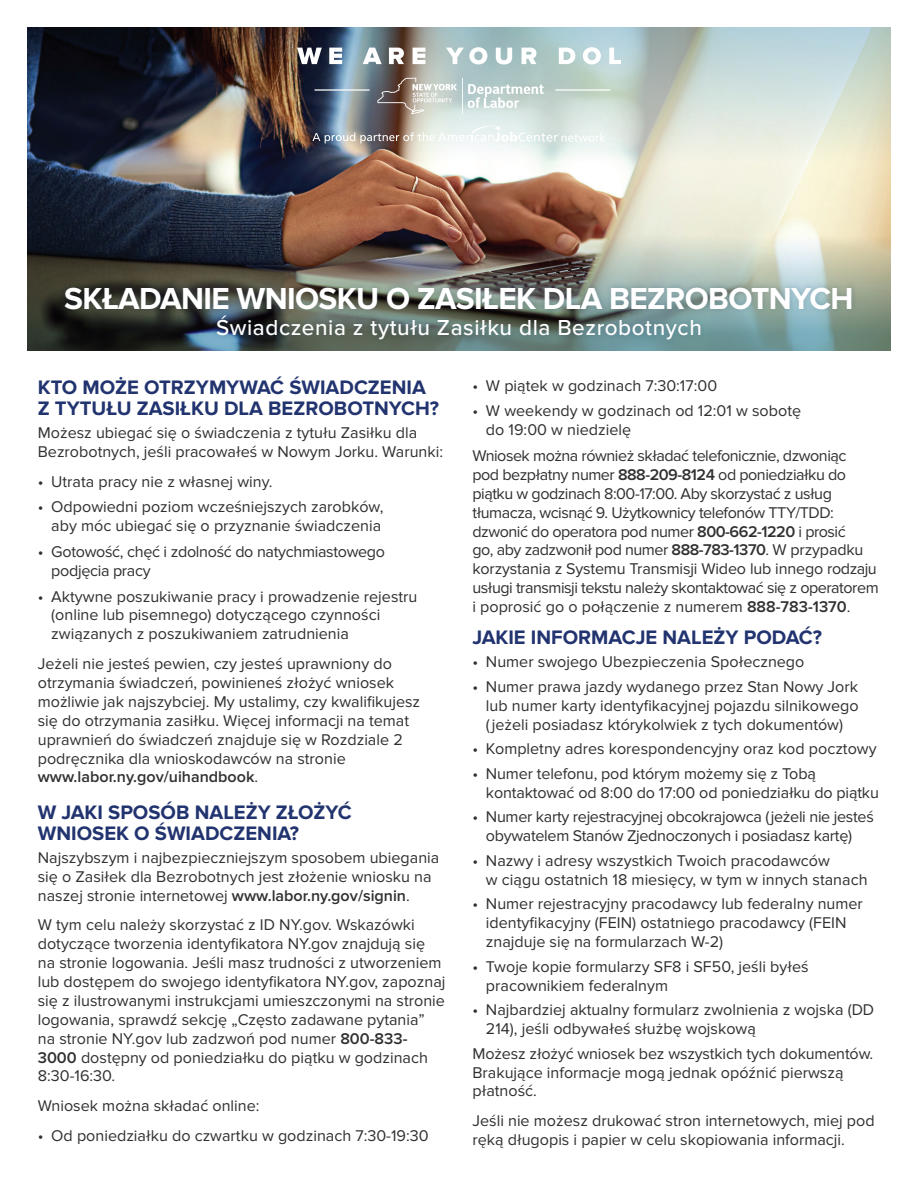
<style>
.page{position:relative;width:918px;height:1188px;background:#fff}
.page>*{position:absolute;margin:0;border:0;box-sizing:border-box;transform-origin:0 0}
.t1{font:700 31.5px "Proxima Nova";letter-spacing:-.02em;color:#fff}
.t2{font:500 22.5px "Proxima Nova";letter-spacing:.025em;color:#fff}
.t3{font:700 20.25px/21px "Proxima Nova";color:#22346f}
.t4{font:16.2px/18.9px "Proxima Nova";color:#312f30}
.t5{font:16.2px/18.9px "Proxima Nova";letter-spacing:-.03em;color:#312f30}
.t6{font:16.2px/18.9px "Proxima Nova";letter-spacing:-.02em;color:#312f30}
.s1{font-weight:600}
</style>
<div class="page">
<img style="left:27px;top:162px;width:864px;height:73px">
<img style="left:27px;top:235px;width:864px;height:116px">
<img style="left:27px;top:27px;width:864px;height:135px">
<div style="left:59px;top:281px;width:799px;height:65px;background:#002953;opacity:.2"></div>
<svg style="left:468px;top:84px;width:76px;height:24px"></svg>
<hr style="left:462px;top:78px;width:1px;height:36px;background:#fff">
<svg style="left:377px;top:78px;width:80px;height:36px"></svg>
<hr style="left:555px;top:89px;width:55px;height:2px;background:#fff">
<hr style="left:314px;top:89px;width:56px;height:2px;background:#fff">
<svg style="left:297px;top:48px;width:25px;height:16px"></svg>
<svg style="left:329px;top:48px;width:13px;height:16px"></svg>
<svg style="left:363px;top:48px;width:19px;height:16px"></svg>
<svg style="left:389px;top:48px;width:15px;height:16px"></svg>
<svg style="left:413px;top:48px;width:13px;height:16px"></svg>
<svg style="left:446px;top:47px;width:41px;height:17px"></svg>
<svg style="left:496px;top:48px;width:16px;height:16px"></svg>
<svg style="left:522px;top:48px;width:15px;height:16px"></svg>
<svg style="left:559px;top:48px;width:16px;height:16px"></svg>
<svg style="left:583px;top:47px;width:18px;height:17px"></svg>
<svg style="left:609px;top:48px;width:12px;height:16px"></svg>
<svg style="left:312px;top:125px;width:294px;height:18px"></svg>
<h1 class="t1" style="left:64px;top:280px;width:791px">SKŁADANIE WNIOSKU O ZASIŁEK DLA BEZROBOTNYCH</h1>
<h2 class="t2" style="left:216px;top:315px;width:487px">Świadczenia z tytułu Zasiłku dla Bezrobotnych</h2>
<p class="t3" style="left:38px;top:377px;width:403px">KTO MOŻE OTRZYMYWAĆ ŚWIADCZENIA<br>Z TYTUŁU ZASIŁKU DLA BEZROBOTNYCH?</p>
<p class="t4" style="left:38px;top:424px;width:407px">Możesz ubiegać się o świadczenia z tytułu Zasiłku dla<br>Bezrobotnych, jeśli pracowałeś w Nowym Jorku. Warunki:</p>
<p class="t4" style="left:38px;top:472px;width:236px">• Utrata pracy nie z własnej winy.</p>
<p class="t4" style="left:38px;top:498px;width:347px;text-align:right">• Odpowiedni poziom wcześniejszych zarobków, aby móc ubiegać się o przyznanie świadczenia</p>
<p class="t6" style="left:51px;top:542px;width:335px;text-indent:-13px">• Gotowość, chęć i zdolność do natychmiastowego podjęcia pracy</p>
<p class="t4" style="left:51px;top:587px;width:368px;text-indent:-13px">• Aktywne poszukiwanie pracy i prowadzenie rejestru (online lub pisemnego) dotyczącego czynności związanych z poszukiwaniem zatrudnienia</p>
<p class="t4" style="left:38px;top:654px;width:384px">Jeżeli nie jesteś pewien, czy jesteś uprawniony do otrzymania świadczeń, powinieneś złożyć wniosek możliwie jak najszybciej. My ustalimy, czy kwalifikujesz się do otrzymania zasiłku. Więcej informacji na temat uprawnień do świadczeń znajduje się w Rozdziale 2 podręcznika dla wnioskodawców na stronie <span class="s1">www.labor.ny.gov/uihandbook</span>.</p>
<p class="t3" style="left:38px;top:802px;width:315px">W JAKI SPOSÓB NALEŻY ZŁOŻYĆ<br>WNIOSEK O ŚWIADCZENIA?</p>
<p class="t4" style="left:38px;top:848px;width:403px">Najszybszym i najbezpieczniejszym sposobem ubiegania się o Zasiłek dla Bezrobotnych jest złożenie wniosku na naszej stronie internetowej <span class="s1">www.labor.ny.gov/signin</span>.</p>
<p class="t4" style="left:38px;top:916px;width:409px">W tym celu należy skorzystać z ID NY.gov. Wskazówki dotyczące tworzenia identyfikatora NY.gov znajdują się na stronie logowania. Jeśli masz trudności z utworzeniem lub dostępem do swojego identyfikatora NY.gov, zapoznaj się z ilustrowanymi instrukcjami umieszczonymi na stronie logowania, sprawdź sekcję „Często zadawane pytania” na stronie NY.gov lub zadzwoń pod numer <span class="s1">800-833- 3000</span> dostępny od poniedziałku do piątku w godzinach 8:30-16:30.</p>
<p class="t4" style="left:38px;top:1097px;width:223px">Wniosek można składać online:</p>
<p class="t4" style="left:38px;top:1126px;width:392px">• Od poniedziałku do czwartku w godzinach 7:30-19:30</p>
<p class="t4" style="left:472px;top:376px;width:246px">• W piątek w godzinach 7:30:17:00</p>
<p class="t4" style="left:486px;top:402px;width:317px;text-indent:-13px">• W weekendy w godzinach od 12:01 w sobotę do 19:00 w niedzielę</p>
<p class="t5" style="left:472px;top:446px;width:408px">Wniosek można również składać telefonicznie, dzwoniąc<br>pod bezpłatny numer <span class="s1">888-209-8124</span> od poniedziałku do piątku w godzinach 8:00-17:00. Aby skorzystać z usług tłumacza, wcisnąć 9. Użytkownicy telefonów TTY/TDD: dzwonić do operatora pod numer <span class="s1">800-662-1220</span> i prosić<br>go, aby zadzwonił pod numer <span class="s1">888-783-1370</span>. W przypadku korzystania z Systemu Transmisji Wideo lub innego rodzaju usługi transmisji tekstu należy skontaktować się z operatorem i poprosić go o połączenie z numerem <span class="s1">888-783-1370</span>.</p>
<p class="t3" style="left:472px;top:627px;width:351px">JAKIE INFORMACJE NALEŻY PODAĆ?</p>
<p class="t4" style="left:472px;top:653px;width:333px">• Numer swojego Ubezpieczenia Społecznego</p>
<p class="t4" style="left:486px;top:677px;width:374px;text-align:justify;text-indent:-13px">• Numer prawa jazdy wydanego przez Stan Nowy Jork lub numer karty identyfikacyjnej pojazdu silnikowego (jeżeli posiadasz którykolwiek z tych dokumentów)</p>
<p class="t4" style="left:472px;top:740px;width:406px">• Kompletny adres korespondencyjny oraz kod pocztowy</p>
<p class="t4" style="left:486px;top:764px;width:395px;text-indent:-13px">• Numer telefonu, pod którym możemy się z Tobą kontaktować od 8:00 do 17:00 od poniedziałku do piątku</p>
<p class="t6" style="left:472px;top:808px;width:403px;text-align:center">• Numer karty rejestracyjnej obcokrajowca (jeżeli nie jesteś obywatelem Stanów Zjednoczonych i posiadasz kartę)</p>
<p class="t4" style="left:486px;top:851px;width:383px;text-indent:-13px">• Nazwy i adresy wszystkich Twoich pracodawców<br>w ciągu ostatnich 18 miesięcy, w tym w innych stanach</p>
<p class="t4" style="left:486px;top:895px;width:378px;text-indent:-13px">• Numer rejestracyjny pracodawcy lub federalny numer identyfikacyjny (FEIN) ostatniego pracodawcy (FEIN znajduje się na formularzach W-2)</p>
<p class="t4" style="left:486px;top:957px;width:324px;text-indent:-13px">• Twoje kopie formularzy SF8 i SF50, jeśli byłeś pracownikiem federalnym</p>
<p class="t4" style="left:486px;top:1001px;width:390px;text-indent:-13px">• Najbardziej aktualny formularz zwolnienia z wojska (DD<br>214), jeśli odbywałeś służbę wojskową</p>
<p class="t4" style="left:472px;top:1044px;width:402px">Możesz złożyć wniosek bez wszystkich tych dokumentów.<br>Brakujące informacje mogą jednak opóźnić pierwszą płatność.</p>
<p class="t4" style="left:472px;top:1112px;width:404px">Jeśli nie możesz drukować stron internetowych, miej pod ręką długopis i papier w celu skopiowania informacji.</p>
</div>
